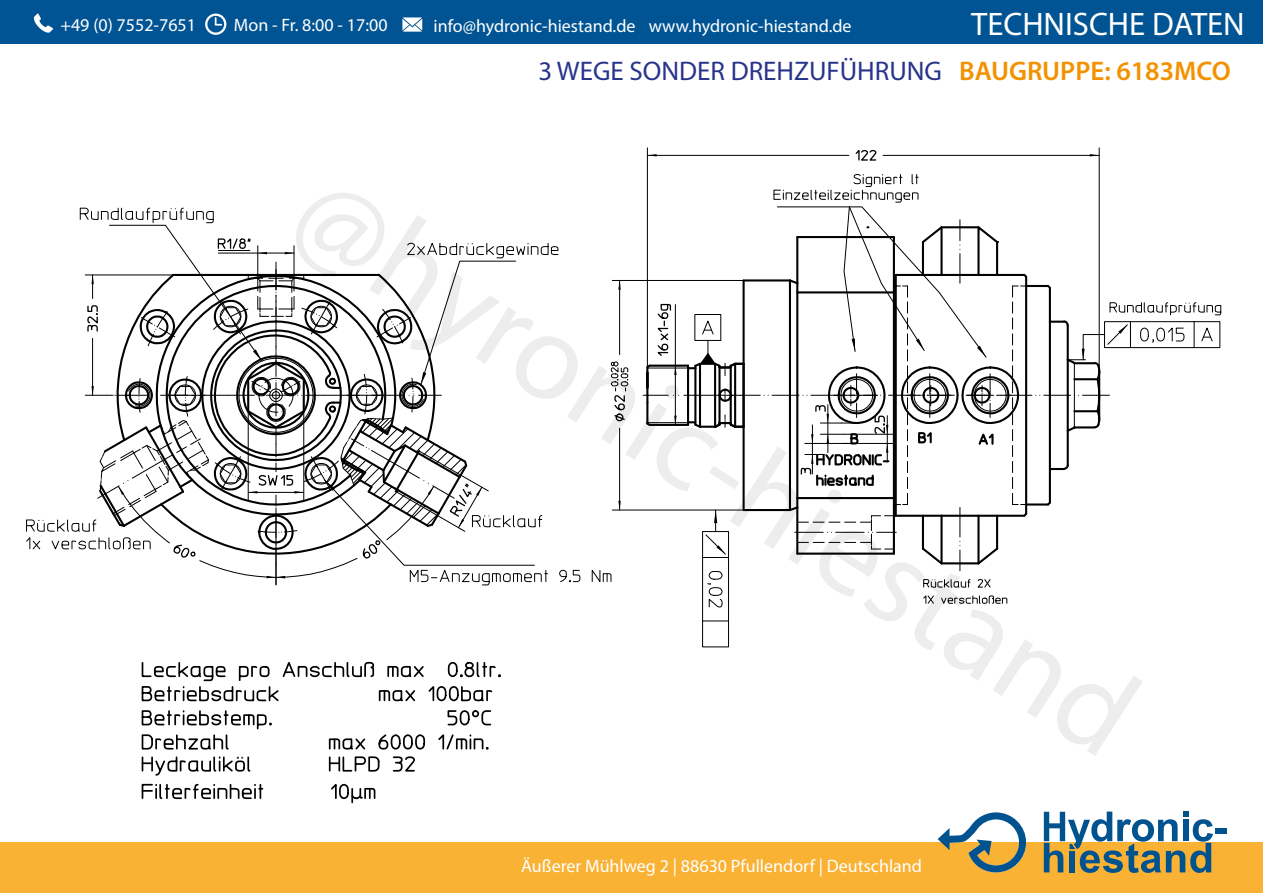
<style>
.page{position:relative;width:1263px;height:893px;background:#fff}
.page>*{position:absolute;margin:0;border:0;box-sizing:border-box;transform-origin:0 0}
.t1{font:32.7px "Myriad Pro";color:#fff}
.t2{font:27px "Myriad Pro";color:#28348b}
.t3{font:18px "Myriad Pro";color:#fff}
.s1{font-weight:600;color:#f39200}
</style>
<div class="page">
<div style="left:0;top:0;width:1263px;height:43px;background:#005493"></div>
<svg style="left:205px;top:14px;width:21px;height:21px"></svg>
<svg style="left:34px;top:14px;width:19px;height:19px"></svg>
<svg style="left:402px;top:17px;width:20px;height:15px"></svg>
<div style="left:0;top:842px;width:1263px;height:51px;background:#f9b234"></div>
<svg style="left:938px;top:812px;width:88px;height:60px"></svg>
<div style="left:1215px;top:828px;width:11px;height:5px;background:#00538f"></div>
<svg style="left:1044px;top:812px;width:169px;height:61px"></svg>
<svg style="left:591px;top:570px;width:21px;height:12px"></svg>
<svg style="left:26px;top:207px;width:555px;height:379px"></svg>
<hr style="left:218px;top:250px;width:32px;height:1px;background:#010101">
<hr style="left:883px;top:155px;width:216px;height:1px;background:#010101">
<hr style="left:647px;top:155px;width:202px;height:1px;background:#010101">
<hr style="left:1099px;top:148px;width:1px;height:222px;background:#010101">
<hr style="left:647px;top:148px;width:1px;height:240px;background:#010101">
<svg style="left:647px;top:154px;width:10px;height:2px"></svg>
<svg style="left:855px;top:149px;width:22px;height:12px"></svg>
<hr style="left:619px;top:428px;width:1px;height:82px;background:#010101">
<hr style="left:619px;top:280px;width:1px;height:75px;background:#010101">
<hr style="left:612px;top:510px;width:132px;height:1px;background:#010101">
<hr style="left:612px;top:280px;width:132px;height:1px;background:#010101">
<svg style="left:618px;top:281px;width:3px;height:9px"></svg>
<svg style="left:618px;top:501px;width:3px;height:9px"></svg>
<svg style="left:610px;top:361px;width:19px;height:61px"></svg>
<svg style="left:643px;top:174px;width:579px;height:474px"></svg>
<svg style="left:142px;top:756px;width:109px;height:20px"></svg>
<svg style="left:328px;top:734px;width:98px;height:38px"></svg>
<svg style="left:141px;top:710px;width:131px;height:40px"></svg>
<svg style="left:438px;top:710px;width:54px;height:40px"></svg>
<svg style="left:141px;top:661px;width:360px;height:41px"></svg>
<svg style="left:141px;top:783px;width:121px;height:17px"></svg>
<svg style="left:331px;top:783px;width:45px;height:19px"></svg>
<p class="t3" style="left:60px;top:14px;width:137px">+49 (0) 7552-7651</p>
<p class="t3" style="left:234px;top:14px;width:155px">Mon - Fr. 8:00 - 17:00</p>
<p class="t3" style="left:434px;top:14px;width:419px">info@hydronic-hiestand.de www.hydronic-hiestand.de</p>
<h1 class="t1" style="left:971px;top:4px;width:275px">TECHNISCHE DATEN</h1>
<h2 class="t2" style="left:538px;top:54px;width:694px">3 WEGE SONDER DREHZUFÜHRUNG <span class="s1">BAUGRUPPE: 6183MCO</span></h2>
<p class="t3" style="left:521px;top:854px;width:402px">Äußerer Mühlweg 2 | 88630 Pfullendorf | Deutschland</p>
</div>
